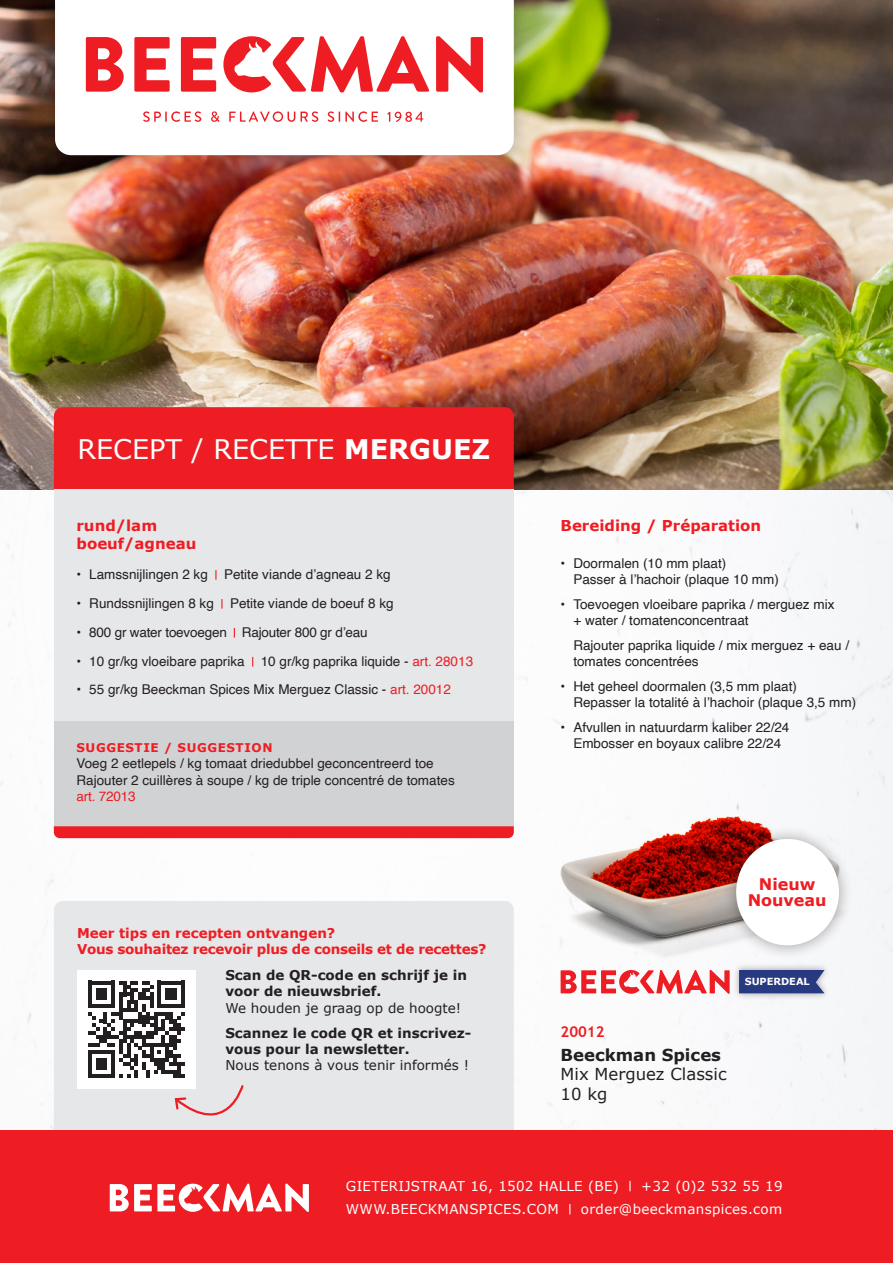
<style>
.page{position:relative;width:893px;height:1263px;background:#fff}
.page>*{position:absolute;margin:0;border:0;box-sizing:border-box;transform-origin:0 0}
.Artikel_omschrijving{font:27px "Verdana";color:#fff}
.Artikel_omschrijving-2{font:16.5px/19.8px "Verdana";color:#231f20}
.Product_naam{font:700 16.5px "Verdana";color:#231f20}
.Product_naam-2{font:700 15.9px "Verdana";color:#ee1d23}
.Artikel_omschrijving-3{font:700 15px/18px "Verdana";color:#ee1d23}
.Artikelnummer{font:700 15px "Trebuchet MS";color:#ee1d23}
.t1{font:13.5px/16.2px "Helvetica";color:#231f20}
.Product_naam-3{font:700 13.5px/16.2px "Verdana";color:#231f20}
.t2{font:13.5px "Verdana";letter-spacing:.025em;color:#fff}
.Artikel_omschrijving-4{font:13.5px "Verdana";color:#231f20}
.Artikel_omschrijving-5{font:700 13.5px "Verdana";letter-spacing:-.02em;color:#ee1d23}
.Artikel_omschrijving-6{font:700 13.5px "Verdana";color:#ee1d23}
.Artikel_omschrijving-7{font:700 12px "Verdana";letter-spacing:.05em;color:#ee1d23}
.Product_naam-4{font:700 9.75px "Verdana";color:#fff}
.s1{font-weight:700}
.s2{color:#ee1d23}
</style>
<div class="page">
<img style="left:0;top:586px;width:893px;height:544px">
<img style="left:0;top:489px;width:893px;height:97px">
<img style="left:0;top:0;width:893px;height:489px">
<div style="left:54px;top:407px;width:460px;height:82px;background:#ee1d23"></div>
<div style="left:54px;top:901px;width:460px;height:229px;background:#e6e7e9"></div>
<div style="left:54px;top:721px;width:460px;height:105px;background:#d1d2d4"></div>
<svg style="left:54px;top:826px;width:460px;height:12px;background:#ed2227"></svg>
<img style="left:561px;top:816px;width:300px;height:144px">
<div style="left:722px;top:825px;width:131px;height:134px;background:#231f20;opacity:.4"></div>
<div style="left:736px;top:839px;width:103px;height:106px;background:#fff;border-radius:50%"></div>
<div style="left:0;top:1130px;width:893px;height:133px;background:#ee1d23"></div>
<svg style="left:110px;top:1184px;width:199px;height:28px"></svg>
<svg style="left:629px;top:1181px;width:2px;height:10px"></svg>
<div style="left:77px;top:970px;width:118px;height:118px;background:#fff"></div>
<svg style="left:88px;top:981px;width:97px;height:96px"></svg>
<svg style="left:173px;top:1084px;width:72px;height:46px;background:#e7d9db"></svg>
<div style="left:54px;top:489px;width:460px;height:232px;background:#e6e7e9"></div>
<svg style="left:561px;top:970px;width:169px;height:24px"></svg>
<div style="left:732px;top:963px;width:98px;height:37px;background:#231f20;opacity:.4"></div>
<div style="left:739px;top:970px;width:85px;height:23px;background:#273a81"></div>
<div style="left:37px;top:0;width:495px;height:173px;background:#231f20;opacity:.35"></div>
<svg style="left:55px;top:0;width:459px;height:155px"></svg>
<svg style="left:86px;top:37px;width:38px;height:55px"></svg>
<svg style="left:134px;top:37px;width:36px;height:55px"></svg>
<svg style="left:181px;top:37px;width:35px;height:55px"></svg>
<svg style="left:436px;top:36px;width:47px;height:56px"></svg>
<svg style="left:143px;top:111px;width:58px;height:11px"></svg>
<svg style="left:211px;top:111px;width:9px;height:11px"></svg>
<svg style="left:229px;top:111px;width:89px;height:11px"></svg>
<svg style="left:328px;top:111px;width:50px;height:11px"></svg>
<svg style="left:387px;top:112px;width:36px;height:10px"></svg>
<svg style="left:223px;top:36px;width:206px;height:56px"></svg>
<p class="Artikel_omschrijving" style="left:77px;top:432px;width:414px">RECEPT / RECETTE <span class="s1">MERGUEZ</span></p>
<p class="Artikel_omschrijving-3" style="left:77px;top:517px;width:121px">rund/lam boeuf/agneau</p>
<p class="t1" style="left:77px;top:566px;width:316px">• Lamssnijlingen 2 kg Petite viande d’agneau 2 kg</p>
<p class="t1" style="left:77px;top:595px;width:319px">• Rundssnijlingen 8 kg Petite viande de boeuf 8 kg</p>
<p class="t1" style="left:77px;top:624px;width:293px">• 800 gr water toevoegen Rajouter 800 gr d’eau</p>
<p class="t1" style="left:77px;top:653px;width:398px">• 10 gr/kg vloeibare paprika 10 gr/kg paprika liquide - <span class="s2">art. 28013</span></p>
<p class="t1" style="left:77px;top:682px;width:376px">• 55 gr/kg Beeckman Spices Mix Merguez Classic - <span class="s2">art. 20012</span></p>
<p class="Artikel_omschrijving-7" style="left:77px;top:740px;width:197px">SUGGESTIE / SUGGESTION</p>
<p class="t1" style="left:77px;top:756px;width:359px">Voeg 2 eetlepels / kg tomaat driedubbel geconcentreerd toe</p>
<p class="t1" style="left:77px;top:772px;width:380px">Rajouter 2 cuillères à soupe / kg de triple concentré de tomates <span class="s2">art. 72013</span></p>
<p class="Artikel_omschrijving-6" style="left:77px;top:924px;width:260px">Meer tips en recepten ontvangen?</p>
<p class="Artikel_omschrijving-5" style="left:77px;top:940px;width:411px">Vous souhaitez recevoir plus de conseils et de recettes?</p>
<p class="Product_naam-3" style="left:225px;top:967px;width:243px">Scan de QR-code en schrijf je in voor de nieuwsbrief.</p>
<p class="Artikel_omschrijving-4" style="left:225px;top:999px;width:237px">We houden je graag op de hoogte!</p>
<p class="Product_naam-3" style="left:225px;top:1025px;width:247px">Scannez le code QR et inscrivez&shy;vous pour la newsletter.</p>
<p class="Artikel_omschrijving-4" style="left:225px;top:1057px;width:245px">Nous tenons à vous tenir informés !</p>
<p class="Artikel_omschrijving-3" style="left:561px;top:517px;width:202px">Bereiding / Préparation</p>
<p class="t1" style="left:573px;top:556px;width:207px;text-indent:-13px">• Doormalen (10 mm plaat)<br>Passer à l’hachoir (plaque 10 mm)</p>
<p class="t1" style="left:573px;top:596px;width:263px;text-indent:-13px">• Toevoegen vloeibare paprika / merguez mix + water / tomatenconcentraat</p>
<p class="t1" style="left:573px;top:637px;width:277px">Rajouter paprika liquide / mix merguez + eau / tomates concentrées</p>
<p class="t1" style="left:573px;top:678px;width:284px;text-indent:-13px">• Het geheel doormalen (3,5 mm plaat)<br>Repasser la totalité à l’hachoir (plaque 3,5 mm)</p>
<p class="t1" style="left:561px;top:719px;width:230px;text-align:center">• Afvullen in natuurdarm kaliber 22/24<br>Embosser en boyaux calibre 22/24</p>
<p class="Product_naam-2" style="left:759px;top:874px;width:58px">Nieuw</p>
<p class="Product_naam-2" style="left:748px;top:890px;width:80px">Nouveau</p>
<p class="Artikelnummer" style="left:561px;top:1022px;width:45px">20012</p>
<p class="Product_naam" style="left:561px;top:1044px;width:162px">Beeckman Spices</p>
<p class="Artikel_omschrijving-2" style="left:561px;top:1065px;width:168px">Mix Merguez Classic<br>10 kg</p>
<p class="Product_naam-4" style="left:745px;top:975px;width:67px">SUPERDEAL</p>
<p class="t2" style="left:346px;top:1177px;width:274px">GIETERIJSTRAAT 16, 1502 HALLE (BE)</p>
<p class="t2" style="left:641px;top:1177px;width:143px">+32 (0)2 532 55 19</p>
<p class="t2" style="left:346px;top:1200px;width:214px">WWW.BEECKMANSPICES.COM</p>
<p class="t2" style="left:581px;top:1200px;width:203px">order@beeckmanspices.com</p>
</div>
